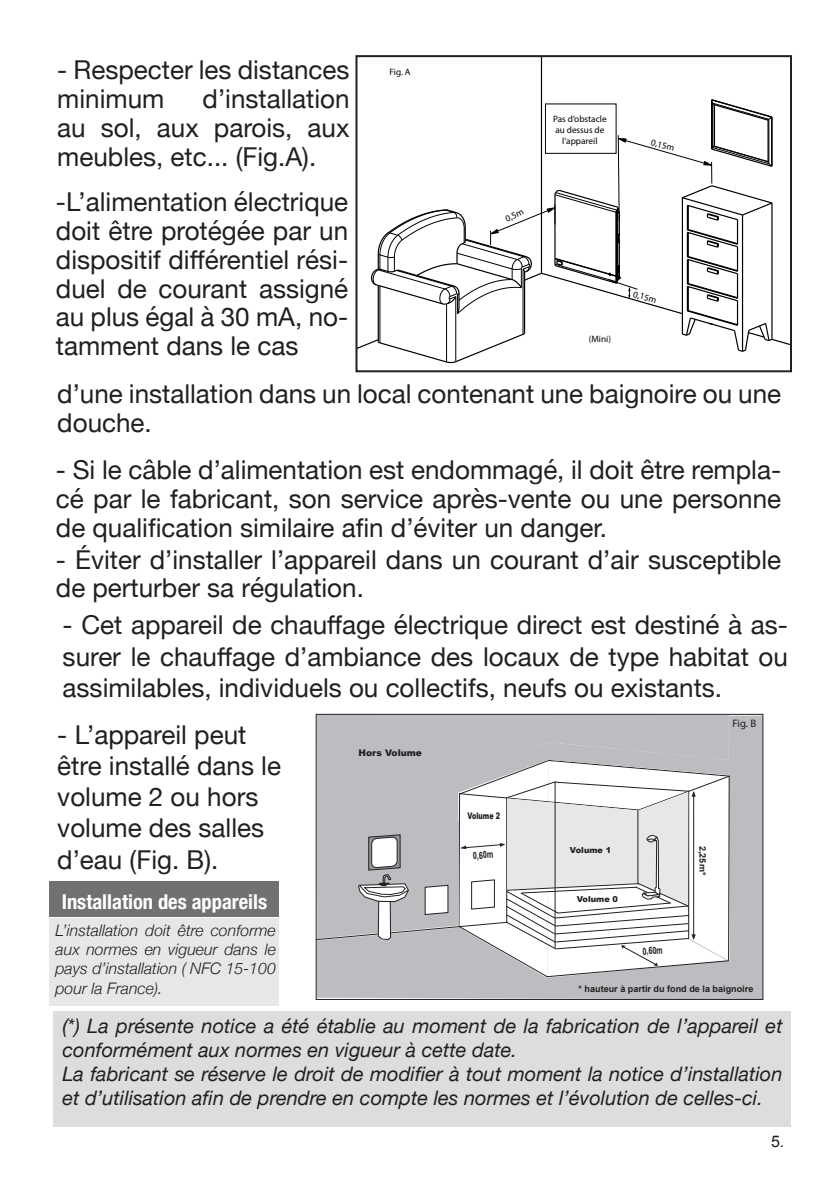
<style>
.page{position:relative;width:840px;height:1191px;background:#fff}
.page>*{position:absolute;margin:0;border:0;box-sizing:border-box;transform-origin:0 0}
.Texte_2{font:26px/28.8px "Helvetica Neue";color:#231f20}
.Hors_texte_titre{font:700 condensed 20.4px "Helvetica Neue";color:#fff}
.t1{font:italic 20px/24px "Helvetica Neue";color:#231f20}
.Hors_texte{font:italic 300 16px/19.2px "Helvetica Neue";color:#231f20;text-align:justify}
.t2{font:16px "Arial";color:#231f20}
.t3{font:10.8px "Myriad";color:#231f20}
.t4{font:700 10px "Arial";color:#231f20;scale:.71 1}
.t5{font:9.2px/11px "Myriad Pro";color:#000;text-align:center}
.t6{font:700 9px "Arial";color:#231f20}
.t7{font:900 9px "Arial";color:#231f20}
.t8{font:900 9px "Arial";color:#231f20;scale:.71 1}
.t9{font:900 8.2px "Arial";color:#231f20}
</style>
<div class="page">
<hr style="left:540px;top:56px;width:1px;height:217px;background:#000">
<hr style="left:710px;top:100px;width:1px;height:49px;background:#000">
<hr style="left:711px;top:104px;width:1px;height:43px;background:#000">
<hr style="left:713px;top:105px;width:1px;height:41px;background:#000">
<hr style="left:767px;top:120px;width:1px;height:42px;background:#000">
<hr style="left:768px;top:120px;width:1px;height:43px;background:#000">
<hr style="left:770px;top:117px;width:1px;height:49px;background:#000">
<hr style="left:771px;top:117px;width:1px;height:49px;background:#000">
<svg style="left:710px;top:99px;width:63px;height:23px"></svg>
<svg style="left:358px;top:135px;width:430px;height:229px"></svg>
<div style="left:544px;top:104px;width:72px;height:50px;border:1px solid #000"></div>
<div style="left:355px;top:55px;width:436px;height:317px;border:2px solid #231f20"></div>
<div style="left:53px;top:1011px;width:737px;height:115px;background:#dcdddf"></div>
<div style="left:50px;top:918px;width:229px;height:87px;background:#e6e7e9"></div>
<div style="left:50px;top:880px;width:229px;height:36px;background:#707173"></div>
<div style="left:317px;top:716px;width:444px;height:282px;background:#bcbdc0"></div>
<div style="left:317px;top:716px;width:411px;height:23px;background:#bcbdc0"></div>
<svg style="left:315px;top:739px;width:417px;height:239px"></svg>
<p class="Texte_2" style="left:57px;top:57px;width:293px">- Respecter les distances minimum</p>
<p class="Texte_2" style="left:57px;top:86px;width:293px;text-align:justify;text-indent:145px">d’installation au sol, aux parois, aux meubles, etc... (Fig.A).</p>
<p class="t5" style="left:389px;top:67px;width:22px">Fig. A</p>
<p class="t5" style="left:552px;top:113px;width:55px">Pas d’obstacle au dessus de l’appareil</p>
<p class="t5" style="left:652px;top:137px;width:25px;rotate:14deg">0,15m</p>
<p class="Texte_2" style="left:56px;top:189px;width:293px;text-align:justify">-L’alimentation électrique doit être protégée par un dispositif différentiel rési&shy;duel de courant assigné au plus égal à 30 mA, no&shy;tamment dans le cas</p>
<p class="Texte_2" style="left:57px;top:381px;width:725px">d’une installation dans un local contenant une baignoire ou une douche.</p>
<p class="t5" style="left:503px;top:214px;width:21px;rotate:-25deg">0,5m</p>
<p class="t5" style="left:634px;top:288px;width:25px;rotate:16deg">0,15m</p>
<p class="t5" style="left:588px;top:333px;width:24px">(Mini)</p>
<p class="Texte_2" style="left:56px;top:457px;width:726px;text-align:justify">- Si le câble d’alimentation est endommagé, il doit être rempla&shy;cé par le fabricant, son service après-vente ou une personne de qualification similaire afin d’éviter un danger.</p>
<p class="Texte_2" style="left:56px;top:546px;width:726px">- Éviter d’installer l’appareil dans un courant d’air susceptible de perturber sa régulation.</p>
<p class="Texte_2" style="left:63px;top:611px;width:726px;line-height:31.2px;text-align:justify">- Cet appareil de chauffage électrique direct est destiné à as&shy;surer le chauffage d’ambiance des locaux de type habitat ou assimilables, individuels ou collectifs, neufs ou existants.</p>
<p class="Texte_2" style="left:57px;top:720px;width:225px;line-height:31.2px">- L’appareil peut être installé dans le volume 2 ou hors volume des salles d’eau (Fig. B).</p>
<p class="Hors_texte_titre" style="left:62px;top:889px;width:207px">Installation des appareils</p>
<p class="Hors_texte" style="left:55px;top:920px;width:222px">L’installation doit être conforme aux normes en vigueur dans le pays d’installation ( NFC 15-100 pour la France).</p>
<p class="t7" style="left:358px;top:748px;width:65px">Hors Volume</p>
<p class="t8" style="left:467px;top:810px;width:48px">Volume 2</p>
<p class="t4" style="left:472px;top:848px;width:30px;rotate:-3deg">0,60m</p>
<p class="t3" style="left:732px;top:716px;width:25px">Fig. B</p>
<p class="t9" style="left:569px;top:845px;width:43px">Volume 1</p>
<p class="t9" style="left:576px;top:895px;width:43px">Volume 0</p>
<p class="t4" style="left:642px;top:944px;width:30px;rotate:-3deg">0,60m</p>
<p class="t6" style="left:708px;top:846px;width:31px;rotate:90deg">2,25m*</p>
<p class="t6" style="left:578px;top:982px;width:176px">* hauteur à partir du fond de la baignoire</p>
<p class="t1" style="left:62px;top:1014px;width:721px">(*) La présente notice a été établie au moment de la fabrication de l’appareil et conformément aux normes en vigueur à cette date.</p>
<p class="t1" style="left:62px;top:1062px;width:721px">La fabricant se réserve le droit de modifier à tout moment la notice d’installation et d’utilisation afin de prendre en compte les normes et l’évolution de celles-ci.</p>
<p class="t2" style="left:770px;top:1131px;width:15px">5.</p>
</div>
